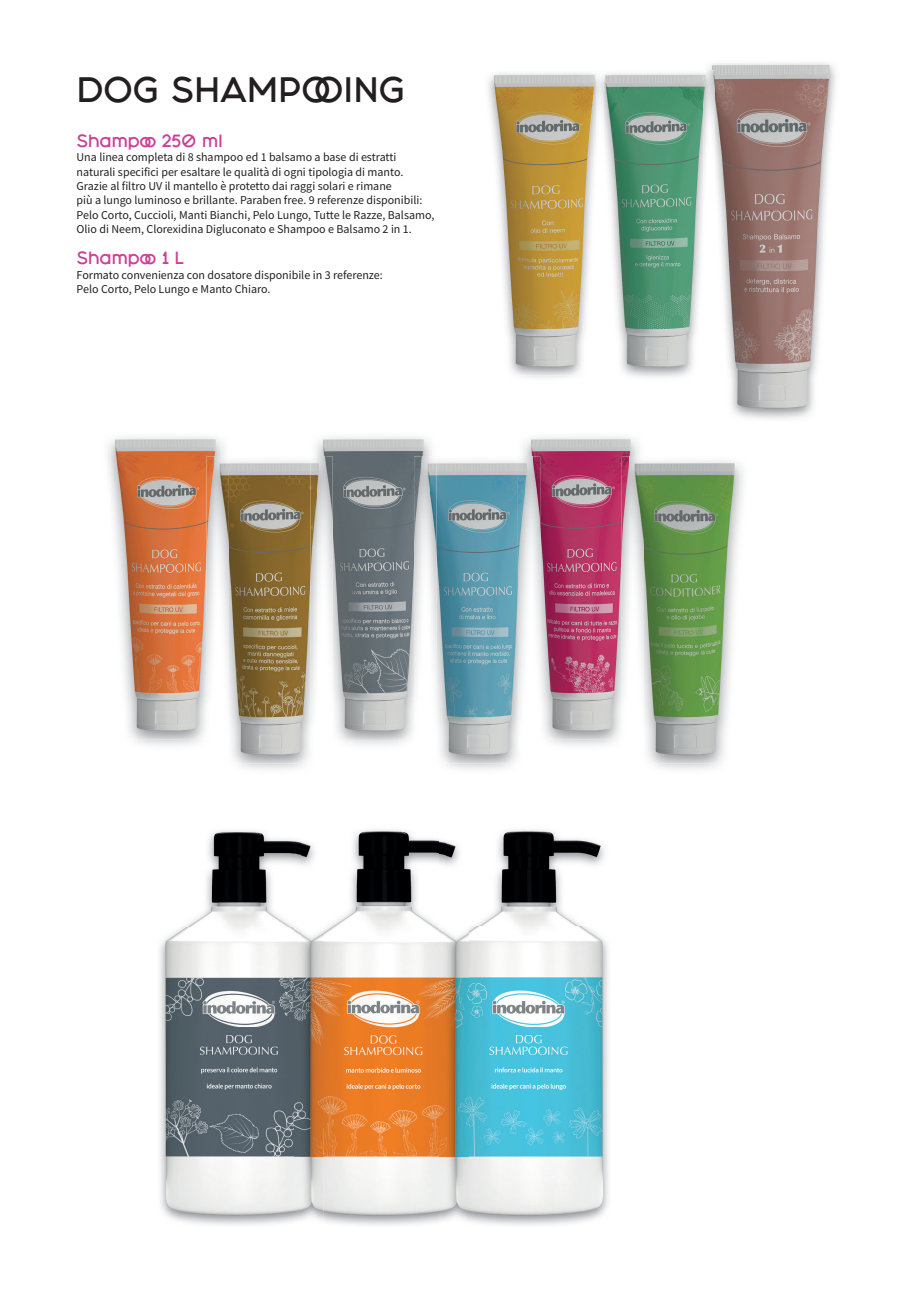
<style>
.page{position:relative;width:919px;height:1289px;background:#fff}
.page>*{position:absolute;margin:0;border:0;box-sizing:border-box;transform-origin:0 0}
.t1{font:30px "Fashion Fetish";color:#231f20}
.t2{font:15px "Fashion Fetish";letter-spacing:-.025em;color:#cb3f97}
.t3{font:12px/14.4px "Source Sans Pro";color:#231f20}
</style>
<div class="page">
<img style="left:709px;top:63px;width:127px;height:355px">
<img style="left:709px;top:70px;width:6px;height:311px">
<img style="left:600px;top:70px;width:111px;height:305px">
<img style="left:488px;top:73px;width:108px;height:305px">
<img style="left:644px;top:458px;width:96px;height:305px">
<img style="left:229px;top:458px;width:83px;height:305px">
<img style="left:310px;top:457px;width:8px;height:293px">
<img style="left:318px;top:434px;width:111px;height:305px">
<img style="left:318px;top:456px;width:14px;height:283px">
<img style="left:318px;top:457px;width:7px;height:282px">
<img style="left:221px;top:457px;width:8px;height:265px">
<img style="left:110px;top:434px;width:111px;height:305px">
<img style="left:206px;top:456px;width:15px;height:283px">
<img style="left:214px;top:457px;width:7px;height:282px">
<img style="left:414px;top:456px;width:15px;height:283px">
<img style="left:436px;top:457px;width:84px;height:306px">
<img style="left:429px;top:457px;width:7px;height:262px">
<img style="left:421px;top:457px;width:8px;height:282px">
<img style="left:636px;top:457px;width:8px;height:265px">
<img style="left:518px;top:457px;width:7px;height:293px">
<img style="left:525px;top:434px;width:111px;height:305px">
<img style="left:621px;top:456px;width:15px;height:283px">
<img style="left:629px;top:457px;width:7px;height:282px">
<img style="left:525px;top:456px;width:15px;height:283px">
<img style="left:525px;top:457px;width:7px;height:282px">
<img style="left:160px;top:1127px;width:135px;height:98px">
<img style="left:159px;top:830px;width:136px;height:297px">
<img style="left:295px;top:840px;width:29px;height:381px">
<img style="left:324px;top:829px;width:116px;height:298px">
<img style="left:324px;top:1127px;width:116px;height:98px">
<img style="left:301px;top:840px;width:20px;height:381px">
<img style="left:440px;top:840px;width:6px;height:381px">
<img style="left:446px;top:829px;width:163px;height:396px">
<h1 class="t1" style="left:77px;top:65px;width:330px">DOG SHAMPOOING</h1>
<p class="t2" style="left:77px;top:128px;width:148px">Shampoo 250 ml</p>
<p class="t3" style="left:77px;top:150px;width:359px">Una linea completa di 8 shampoo ed 1 balsamo a base di estratti naturali specifici per esaltare le qualità di ogni tipologia di manto.<br>Grazie al filtro UV il mantello è protetto dai raggi solari e rimane<br>più a lungo luminoso e brillante. Paraben free. 9 referenze disponibili:<br>Pelo Corto, Cuccioli, Manti Bianchi, Pelo Lungo, Tutte le Razze, Balsamo, Olio di Neem, Clorexidina Digluconato e Shampoo e Balsamo 2 in 1.</p>
<p class="t2" style="left:77px;top:246px;width:108px">Shampoo 1 L</p>
<p class="t3" style="left:77px;top:267px;width:308px">Formato convenienza con dosatore disponibile in 3 referenze:<br>Pelo Corto, Pelo Lungo e Manto Chiaro.</p>
</div>
